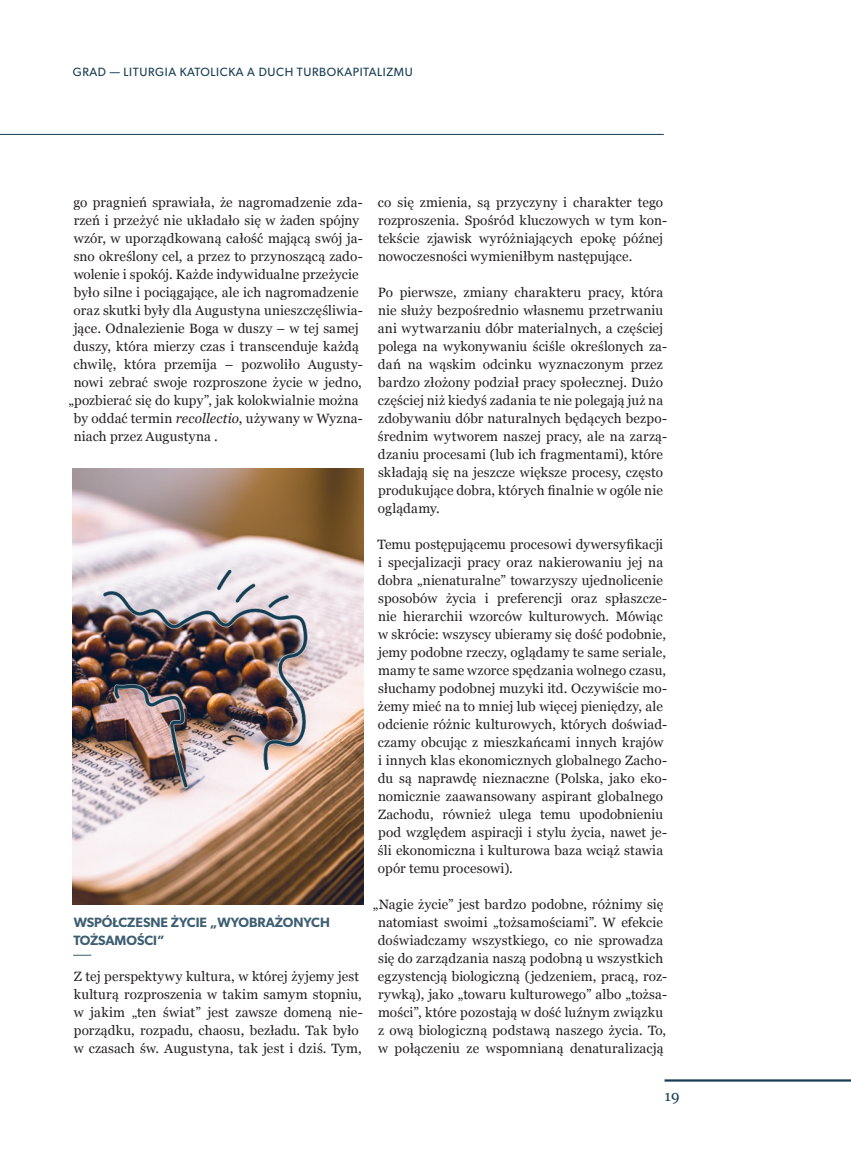
<style>
.page{position:relative;width:851px;height:1149px;background:#fff}
.page>*{position:absolute;margin:0;border:0;box-sizing:border-box;transform-origin:0 0}
.t1{font:15px "Georgia";color:#173d54}
.ART___tekst_ciągły{font:13.5px/18px "Georgia";letter-spacing:.01em;color:#231f20}
.ART___śródtytuł{font:600 13.5px/18px "Gibson";color:#3d5e71}
.żywa_pagina_P___auto{font:12px "Gibson";letter-spacing:.05em;color:#173d54}
.s1{font-style:italic}
</style>
<div class="page">
<hr style="left:664px;top:1078px;width:186px;height:3px;background:#173d54">
<hr style="left:0;top:134px;width:663px;height:1px;background:#173d54">
<svg style="left:73px;top:954px;width:18px;height:1px"></svg>
<img style="left:72px;top:468px;width:291px;height:436px">
<p class="żywa_pagina_P___auto" style="left:73px;top:65px;width:341px">GRAD — LITURGIA KATOLICKA A DUCH TURBOKAPITALIZMU</p>
<p class="ART___tekst_ciągły" style="left:74px;top:192px;width:290px">go pragnień sprawiała, że nagromadzenie zda-</p>
<p class="ART___tekst_ciągły" style="left:74px;top:210px;width:287px">rzeń i przeżyć nie układało się w żaden spójny</p>
<p class="ART___tekst_ciągły" style="left:74px;top:228px;width:290px">wzór, w uporządkowaną całość mającą swój ja-</p>
<p class="ART___tekst_ciągły" style="left:74px;top:246px;width:290px">sno określony cel, a przez to przynoszącą zado-</p>
<p class="ART___tekst_ciągły" style="left:74px;top:264px;width:286px">wolenie i spokój. Każde indywidualne przeżycie</p>
<p class="ART___tekst_ciągły" style="left:74px;top:282px;width:286px">było silne i pociągające, ale ich nagromadzenie</p>
<p class="ART___tekst_ciągły" style="left:74px;top:300px;width:290px">oraz skutki były dla Augustyna unieszczęśliwia-</p>
<p class="ART___tekst_ciągły" style="left:74px;top:318px;width:286px">jące. Odnalezienie Boga w duszy – w tej samej</p>
<p class="ART___tekst_ciągły" style="left:74px;top:336px;width:287px">duszy, która mierzy czas i transcenduje każdą</p>
<p class="ART___tekst_ciągły" style="left:74px;top:354px;width:290px">chwilę, która przemija – pozwoliło Augusty-</p>
<p class="ART___tekst_ciągły" style="left:74px;top:372px;width:289px">nowi zebrać swoje rozproszone życie w jedno,</p>
<p class="ART___tekst_ciągły" style="left:68px;top:390px;width:292px">„pozbierać się do kupy”, jak kolokwialnie można</p>
<p class="ART___tekst_ciągły" style="left:74px;top:408px;width:290px">by oddać termin <span class="s1">recollectio</span>, używany w Wyzna-</p>
<p class="ART___tekst_ciągły" style="left:74px;top:426px;width:146px">niach przez Augustyna .</p>
<p class="ART___śródtytuł" style="left:73px;top:913px;width:258px">WSPÓŁCZESNE ŻYCIE „WYOBRAŻONYCH<br>TOŻSAMOŚCI”</p>
<p class="ART___tekst_ciągły" style="left:74px;top:966px;width:290px">Z tej perspektywy kultura, w której żyjemy jest kulturą rozproszenia w takim samym stopniu, w jakim „ten świat” jest zawsze domeną nie&shy;porządku, rozpadu, chaosu, bezładu. Tak było w czasach św. Augustyna, tak jest i dziś. Tym,</p>
<p class="ART___tekst_ciągły" style="left:378px;top:192px;width:290px">co się zmienia, są przyczyny i charakter tego rozproszenia. Spośród kluczowych w tym kon&shy;tekście zjawisk wyróżniających epokę późnej nowoczesności wymieniłbym następujące.</p>
<p class="ART___tekst_ciągły" style="left:378px;top:282px;width:291px">Po pierwsze, zmiany charakteru pracy, która nie służy bezpośrednio własnemu przetrwaniu ani wytwarzaniu dóbr materialnych, a częściej polega na wykonywaniu ściśle określonych za&shy;dań na wąskim odcinku wyznaczonym przez bardzo złożony podział pracy społecznej. Dużo częściej niż kiedyś zadania te nie polegają już na zdobywaniu dóbr naturalnych będących bezpo&shy;średnim wytworem naszej pracy, ale na zarzą&shy;dzaniu procesami (lub ich fragmentami), które składają się na jeszcze większe procesy, często produkujące dobra, których finalnie w ogóle nie oglądamy.</p>
<p class="ART___tekst_ciągły" style="left:377px;top:534px;width:291px">Temu postępującemu procesowi dywersyfikacji i specjalizacji pracy oraz nakierowaniu jej na dobra „nienaturalne” towarzyszy ujednolicenie sposobów życia i preferencji oraz spłaszcze&shy;nie hierarchii wzorców kulturowych. Mówiąc w skrócie: wszyscy ubieramy się dość podobnie, jemy podobne rzeczy, oglądamy te same seriale, mamy te same wzorce spędzania wolnego czasu, słuchamy podobnej muzyki itd. Oczywiście mo&shy;żemy mieć na to mniej lub więcej pieniędzy, ale odcienie różnic kulturowych, których doświad&shy;czamy obcując z mieszkańcami innych krajów i innych klas ekonomicznych globalnego Zacho&shy;du są naprawdę nieznaczne (Polska, jako eko&shy;nomicznie zaawansowany aspirant globalnego Zachodu, również ulega temu upodobnieniu pod względem aspiracji i stylu życia, nawet je&shy;śli ekonomiczna i kulturowa baza wciąż stawia opór temu procesowi).</p>
<p class="ART___tekst_ciągły" style="left:373px;top:894px;width:296px;text-align:center">„Nagie życie” jest bardzo podobne, różnimy się natomiast swoimi „tożsamościami”. W efekcie doświadczamy wszystkiego, co nie sprowadza się do zarządzania naszą podobną u wszystkich egzystencją biologiczną (jedzeniem, pracą, roz&shy;rywką), jako „towaru kulturowego” albo „tożsa&shy;mości”, które pozostają w dość luźnym związku z ową biologiczną podstawą naszego życia. To, w połączeniu ze wspomnianą denaturalizacją</p>
<p class="t1" style="left:664px;top:1084px;width:16px">19</p>
</div>
